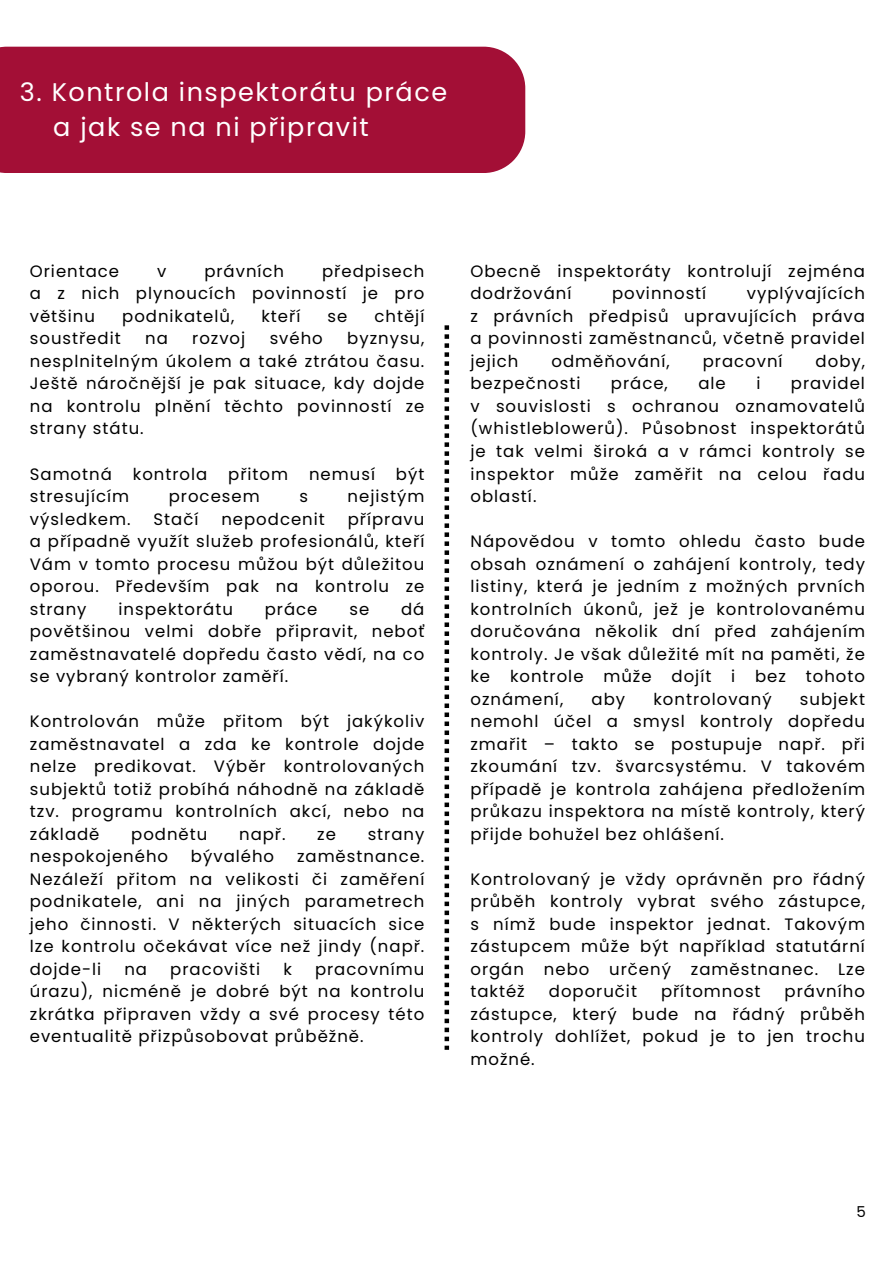
<style>
.page{position:relative;width:894px;height:1264px;background:#fff}
.page>*{position:absolute;margin:0;border:0;box-sizing:border-box;transform-origin:0 0}
.t1{font:25.5px/34.8px "Poppins";letter-spacing:.06em;color:#fff}
.t2{font:16.5px/22.5px "Poppins";letter-spacing:.06em;color:#000;text-align:justify}
.t3{font:15px "Poppins";color:#000}
</style>
<div class="page">
<div style="left:0;top:47px;width:525px;height:126px;background:#a30f36"></div>
<svg style="left:444px;top:325px;width:5px;height:724px"></svg>
<h1 class="t1" style="left:53px;top:74px;width:395px;text-indent:-33px">3. Kontrola inspektorátu práce a jak se na ni připravit</h1>
<p class="t2" style="left:30px;top:260px;width:91px">Orientace</p>
<p class="t2" style="left:157px;top:260px;width:11px">v</p>
<p class="t2" style="left:204px;top:260px;width:81px">právních</p>
<p class="t2" style="left:30px;top:260px;width:396px;text-indent:292px">předpisech a z nich plynoucích povinností je pro většinu</p>
<p class="t2" style="left:122px;top:305px;width:114px">podnikatelů,</p>
<p class="t2" style="left:261px;top:305px;width:40px">kteří</p>
<p class="t2" style="left:327px;top:305px;width:21px">se</p>
<p class="t2" style="left:374px;top:305px;width:51px">chtějí</p>
<p class="t2" style="left:30px;top:327px;width:92px">soustředit</p>
<p class="t2" style="left:145px;top:327px;width:24px">na</p>
<p class="t2" style="left:192px;top:327px;width:55px">rozvoj</p>
<p class="t2" style="left:269px;top:327px;width:55px">svého</p>
<p class="t2" style="left:30px;top:327px;width:396px;text-indent:317px">byznysu, nesplnitelným úkolem a také ztrátou času.<br>Ještě náročnější je pak situace, kdy dojde na kontrolu plnění těchto povinností ze strany státu.</p>
<p class="t2" style="left:30px;top:462px;width:84px">Samotná</p>
<p class="t2" style="left:133px;top:462px;width:76px">kontrola</p>
<p class="t2" style="left:228px;top:462px;width:61px">přitom</p>
<p class="t2" style="left:309px;top:462px;width:67px">nemusí</p>
<p class="t2" style="left:396px;top:462px;width:30px">být</p>
<p class="t2" style="left:30px;top:485px;width:101px">stresujícím</p>
<p class="t2" style="left:169px;top:485px;width:92px">procesem</p>
<p class="t2" style="left:299px;top:485px;width:10px">s</p>
<p class="t2" style="left:347px;top:485px;width:78px">nejistým</p>
<p class="t2" style="left:30px;top:507px;width:102px">výsledkem.</p>
<p class="t2" style="left:153px;top:507px;width:46px">Stačí</p>
<p class="t2" style="left:221px;top:507px;width:105px">nepodcenit</p>
<p class="t2" style="left:30px;top:507px;width:396px;text-indent:318px">přípravu a případně využít služeb profesionálů, kteří Vám v tomto procesu můžou být důležitou oporou. Především pak na kontrolu ze strany</p>
<p class="t2" style="left:30px;top:597px;width:396px;text-indent:371px">dá povětšinou velmi dobře připravit, neboť zaměstnavatelé dopředu často vědí, na co se vybraný kontrolor zaměří.</p>
<p class="t2" style="left:30px;top:710px;width:396px">Kontrolován může přitom být jakýkoliv zaměstnavatel a zda ke kontrole dojde nelze predikovat. Výběr kontrolovaných subjektů totiž probíhá náhodně na základě tzv. programu kontrolních akcí, nebo na základě</p>
<p class="t2" style="left:118px;top:597px;width:116px">inspektorátu</p>
<p class="t2" style="left:265px;top:597px;width:54px">práce</p>
<p class="t2" style="left:349px;top:597px;width:21px">se</p>
<p class="t2" style="left:131px;top:822px;width:78px">podnětu</p>
<p class="t2" style="left:239px;top:822px;width:48px">např.</p>
<p class="t2" style="left:317px;top:822px;width:20px">ze</p>
<p class="t2" style="left:367px;top:822px;width:58px">strany</p>
<p class="t2" style="left:30px;top:845px;width:140px">nespokojeného</p>
<p class="t2" style="left:191px;top:845px;width:85px">bývalého</p>
<p class="t2" style="left:30px;top:845px;width:396px;text-indent:267px">zaměstnance.<br>Nezáleží přitom na velikosti či zaměření podnikatele, ani na jiných parametrech jeho činnosti. V některých situacích sice lze kontrolu očekávat více než jindy (např. dojde-li</p>
<p class="t2" style="left:30px;top:957px;width:396px;text-indent:285px">pracovnímu úrazu), nicméně je dobré být na kontrolu zkrátka připraven vždy a své procesy této eventualitě přizpůsobovat průběžně.</p>
<p class="t2" style="left:124px;top:957px;width:24px">na</p>
<p class="t2" style="left:170px;top:957px;width:91px">pracovišti</p>
<p class="t2" style="left:283px;top:957px;width:10px">k</p>
<p class="t2" style="left:470px;top:260px;width:396px">Obecně inspektoráty kontrolují zejména dodržování</p>
<p class="t2" style="left:470px;top:282px;width:396px;text-indent:276px">vyplývajících z právních předpisů upravujících práva a povinnosti zaměstnanců, včetně pravidel jejich</p>
<p class="t2" style="left:612px;top:282px;width:96px">povinností</p>
<p class="t2" style="left:551px;top:350px;width:120px">odměňování,</p>
<p class="t2" style="left:702px;top:350px;width:81px">pracovní</p>
<p class="t2" style="left:815px;top:350px;width:51px">doby,</p>
<p class="t2" style="left:470px;top:372px;width:111px">bezpečnosti</p>
<p class="t2" style="left:610px;top:372px;width:58px">práce,</p>
<p class="t2" style="left:698px;top:372px;width:29px">ale</p>
<p class="t2" style="left:756px;top:372px;width:6px">i</p>
<p class="t2" style="left:470px;top:372px;width:396px;text-indent:320px">pravidel v souvislosti s ochranou oznamovatelů (whistleblowerů). Působnost inspektorátů je tak velmi široká a v rámci kontroly se inspektor může zaměřit na celou řadu oblastí.</p>
<p class="t2" style="left:470px;top:530px;width:396px">Nápovědou v tomto ohledu často bude obsah oznámení o zahájení kontroly, tedy listiny, která je jedním z možných prvních kontrolních úkonů, jež je kontrolovanému doručována několik dní před zahájením kontroly. Je však důležité mít na paměti, že ke kontrole může dojít i bez tohoto oznámení,</p>
<p class="t2" style="left:591px;top:687px;width:35px">aby</p>
<p class="t2" style="left:653px;top:687px;width:120px">kontrolovaný</p>
<p class="t2" style="left:470px;top:687px;width:396px;text-indent:329px">subjekt nemohl účel a smysl kontroly dopředu zmařit – takto se postupuje např. při zkoumání tzv. švarcsystému. V takovém případě je kontrola zahájena předložením průkazu inspektora na místě kontroly, který přijde bohužel bez ohlášení.</p>
<p class="t2" style="left:470px;top:867px;width:396px">Kontrolovaný je vždy oprávněn pro řádný průběh kontroly vybrat svého zástupce, s nímž bude inspektor jednat. Takovým zástupcem může být například statutární orgán nebo určený zaměstnanec. Lze taktéž</p>
<p class="t2" style="left:470px;top:980px;width:396px;text-indent:314px">právního zástupce, který bude na řádný průběh kontroly dohlížet, pokud je to jen trochu možné.</p>
<p class="t2" style="left:548px;top:980px;width:90px">doporučit</p>
<p class="t2" style="left:660px;top:980px;width:101px">přítomnost</p>
<p class="t3" style="left:856px;top:1201px;width:11px">5</p>
</div>
